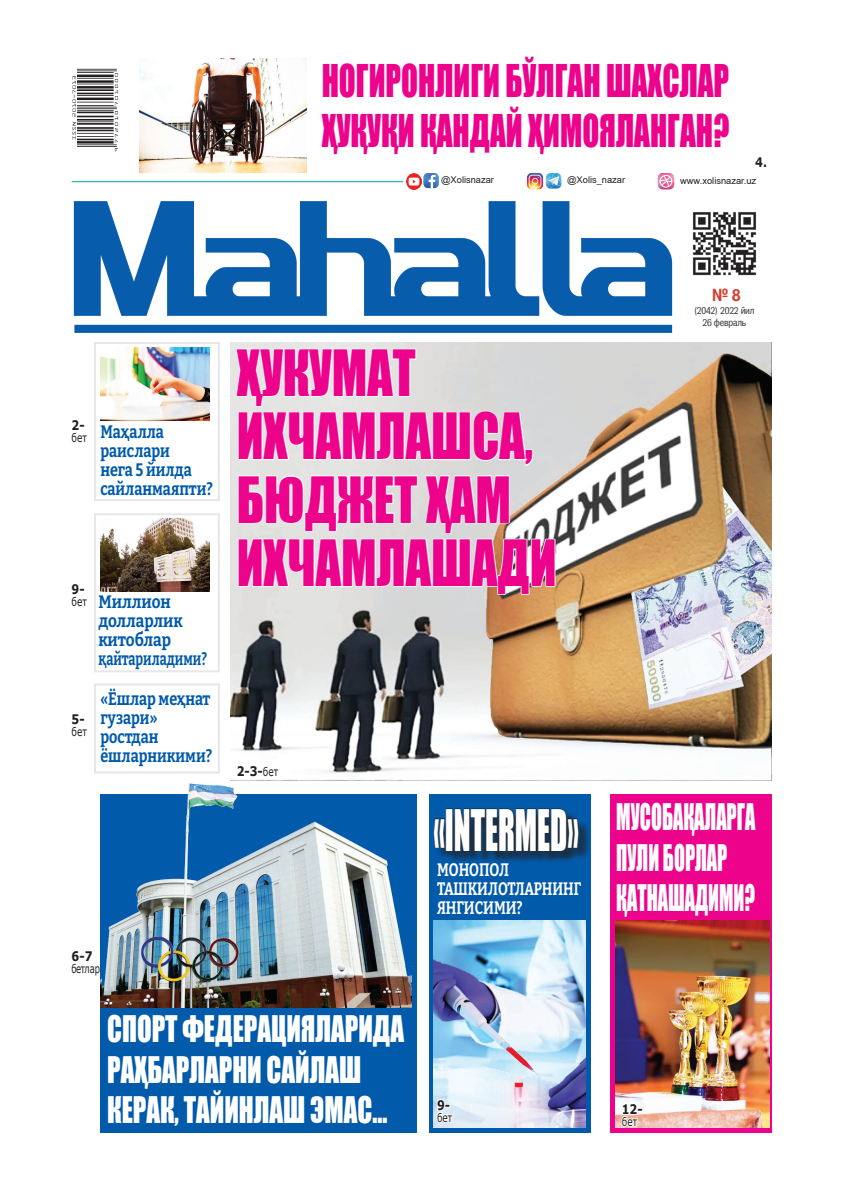
<style>
.page{position:relative;width:842px;height:1191px;background:#fff}
.page>*{position:absolute;margin:0;border:0;box-sizing:border-box;transform-origin:0 0}
.ЗАГОЛОВКА{font:58.5px/63.3px "Impact Cyr Uzb";color:#ed028c;scale:.85 1}
.ЗАГОЛОВКА-2{font:52.6px "Impact Cyr Uzb";color:#fff;scale:.59 1}
.ЗАГОЛОВКА-3{font:41.5px/49.7px "Impact Cyr Uzb";color:#ed028c;scale:.75 1}
.ZAG_BEK{font:33.7px/40.4px "Impact Cyr Uzb";color:#fff;scale:.8 1}
.ZAG_BEK-2{font:33.7px/40.4px "Impact Cyr Uzb";color:#fff;scale:.6 1}
.ZAG_BEK-3{font:700 18px/19px "Bitter";color:#015aaa;scale:.8 1}
.ZAG_BEK-4{font:700 18px/19px "Bitter";color:#015aaa;scale:.85 1}
.ZAG_BEK-5{font:700 18px/19px "Bitter";color:#fff;scale:.75 1}
.ТЕКСТ{font:700 17px "UZPF Das Grotesk Pro";color:#d53f33;scale:.93 1}
.savol{font:700 13.2px "Verdana";color:#231f20;scale:.83 1}
.osn{font:12px "Verdana";color:#231f20;scale:.75 1}
.osn-2{font:12px "Verdana";color:#231f20;scale:.71 1}
.ТЕКСТ-2{font:10px "UZPF Das Grotesk Pro";letter-spacing:-.02em;color:#3e3e3f;scale:.93 1}
.t1{font:9.3px "Arial Uzb";color:#231f20}
.s1{font-weight:400;font-size:12px}
</style>
<div class="page">
<img style="left:231px;top:343px;width:541px;height:437px">
<div style="left:429px;top:794px;width:162px;height:338px;background:#015aaa"></div>
<div style="left:94px;top:342px;width:126px;height:159px;background:#fff;border:2px solid #e6e7e9"></div>
<div style="left:94px;top:513px;width:126px;height:159px;background:#fff;border:2px solid #e6e7e9"></div>
<div style="left:94px;top:683px;width:126px;height:90px;background:#fff;border:2px solid #e6e7e9"></div>
<img style="left:73px;top:201px;width:600px;height:132px">
<img style="left:72px;top:68px;width:47px;height:84px">
<img style="left:692px;top:212px;width:65px;height:64px">
<hr style="left:72px;top:181px;width:331px;height:1px;background:#00a8a4">
<svg style="left:319px;top:173px;width:356px;height:39px"></svg>
<svg style="left:235px;top:763px;width:45px;height:15px"></svg>
<div style="left:100px;top:794px;width:317px;height:338px;background:#015aaa"></div>
<svg style="left:235px;top:342px;width:321px;height:253px"></svg>
<img style="left:140px;top:59px;width:166px;height:114px">
<img style="left:100px;top:347px;width:110px;height:73px">
<img style="left:100px;top:518px;width:110px;height:73px">
<img style="left:100px;top:780px;width:311px;height:227px">
<div style="left:610px;top:794px;width:162px;height:338px;background:#ed028c"></div>
<div style="left:435px;top:810px;width:156px;height:53px;background:#231f20;opacity:.75"></div>
<svg style="left:433px;top:818px;width:12px;height:30px"></svg>
<div style="left:446px;top:808px;width:7px;height:43px;border:1px solid #231f20"></div>
<svg style="left:454px;top:808px;width:125px;height:43px;background:#153555"></svg>
<img style="left:433px;top:920px;width:153px;height:207px">
<svg style="left:435px;top:1097px;width:19px;height:27px"></svg>
<img style="left:616px;top:920px;width:153px;height:207px">
<svg style="left:620px;top:1101px;width:23px;height:27px"></svg>
<p class="ЗАГОЛОВКА-3" style="left:322px;top:56px;width:545px">НОГИРОНЛИГИ БªЛГАН ШАХСЛАР<br>ІУЇУЇИ ЇАНДАЙ ІИМОЯЛАНГАН?</p>
<p class="savol" style="left:755px;top:153px;width:16px">4.</p>
<p class="t1" style="left:441px;top:174px;width:54px">@Xolisnazar</p>
<p class="t1" style="left:567px;top:174px;width:60px">@Xolis_nazar</p>
<p class="t1" style="left:680px;top:174px;width:78px">www.xolisnazar.uz</p>
<p class="savol" style="left:72px;top:416px;width:17px">2-</p>
<p class="osn" style="left:72px;top:429px;width:22px">бет</p>
<p class="ZAG_BEK-3" style="left:100px;top:422px;width:142px">Маҳалла раислари<br>нега 5 йилда сайланмаяпти?</p>
<p class="savol" style="left:72px;top:580px;width:17px">9-</p>
<p class="osn" style="left:72px;top:593px;width:22px">бет</p>
<p class="savol" style="left:72px;top:710px;width:17px">5-</p>
<p class="osn" style="left:72px;top:723px;width:22px">бет</p>
<p class="ZAG_BEK-4" style="left:98px;top:592px;width:87px">Миллион</p>
<p class="ZAG_BEK-4" style="left:98px;top:611px;width:129px">долларлик китоблар қайтариладими?</p>
<p class="ZAG_BEK-3" style="left:100px;top:689px;width:141px">«Ёшлар меҳнат гузари» ростдан ёшларникими?</p>
<p class="savol" style="left:72px;top:946px;width:27px">6-7</p>
<p class="osn-2" style="left:72px;top:960px;width:42px">бетлар</p>
<p class="ЗАГОЛОВКА" style="left:237px;top:342px;width:378px">²УКУМАТ<br>ИХЧАМЛАШСА,<br>БЮДЖЕТ ІАМ<br>ИХЧАМЛАШАДИ</p>
<p class="savol" style="left:237px;top:761px;width:52px">2-3-<span class="s1">бет</span></p>
<p class="ЗАГОЛОВКА-2" style="left:433px;top:799px;width:248px">«INTERMED»</p>
<p class="ZAG_BEK-5" style="left:437px;top:860px;width:97px">МОНОПОЛ</p>
<p class="ZAG_BEK-5" style="left:437px;top:879px;width:194px">ТАШКИЛОТЛАРНИНГ<br>ЯНГИСИМИ?</p>
<p class="ZAG_BEK" style="left:107px;top:1009px;width:373px">СПОРТ ФЕДЕРАЦИЯЛАРИДА<br>РАІБАРЛАРНИ САЙЛАШ<br>КЕРАК, ТАЙИНЛАШ ЭМАС...</p>
<p class="savol" style="left:437px;top:1095px;width:17px">9-</p>
<p class="osn" style="left:437px;top:1109px;width:22px">бет</p>
<p class="ТЕКСТ" style="left:712px;top:285px;width:32px">№ 8</p>
<p class="ТЕКСТ-2" style="left:694px;top:304px;width:66px">(2042) 2022 йил</p>
<p class="ТЕКСТ-2" style="left:703px;top:316px;width:48px">26 февраль</p>
<p class="ZAG_BEK-2" style="left:616px;top:797px;width:233px">МУСОБАЇАЛАРГА<br>ПУЛИ БОРЛАР<br>ЇАТНАШАДИМИ?</p>
<p class="savol" style="left:622px;top:1099px;width:27px">12-</p>
<p class="osn" style="left:622px;top:1113px;width:22px">бет</p>
</div>
